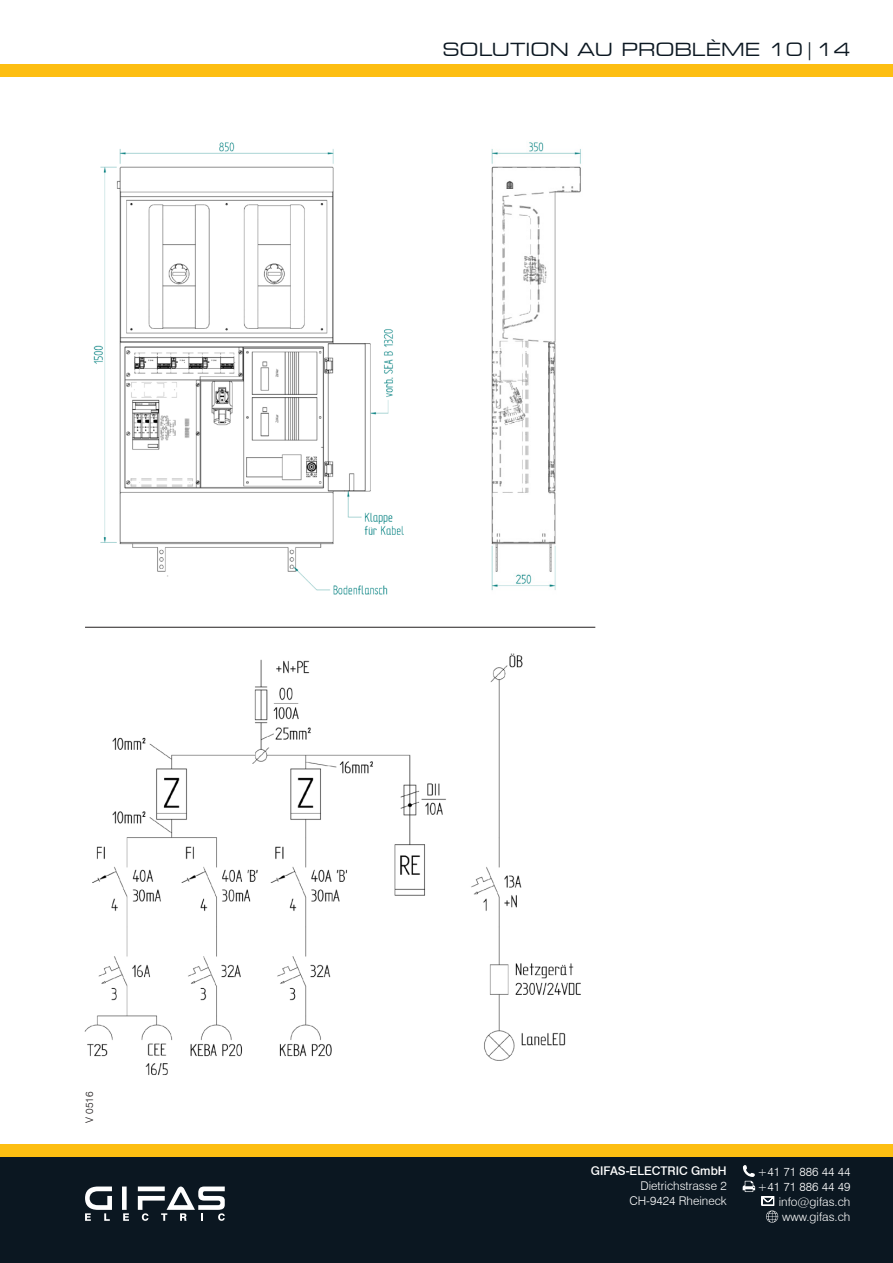
<style>
.page{position:relative;width:893px;height:1263px;background:#fff}
.page>*{position:absolute;margin:0;border:0;box-sizing:border-box;transform-origin:0 0}
.t1{font:expanded 18px "Square 721 BT";color:#0b1721}
.t2{font:300 12px/15px "Swiss 721 BT";color:#fff;text-align:right}
.t3{font:500 12px "Swiss 721 BT";color:#fff}
.t4{font:300 10.5px "Swiss 721 BT";color:#231f20}
</style>
<div class="page">
<div style="left:0;top:1157px;width:893px;height:106px;background:#0b1721"></div>
<div style="left:0;top:1144px;width:893px;height:13px;background:#fdbe12"></div>
<div style="left:0;top:64px;width:893px;height:13px;background:#fdbe12"></div>
<div style="left:122px;top:1186px;width:5px;height:24px;background:#fff"></div>
<svg style="left:85px;top:1186px;width:27px;height:35px"></svg>
<svg style="left:123px;top:1213px;width:6px;height:8px"></svg>
<svg style="left:138px;top:1186px;width:87px;height:35px"></svg>
<svg style="left:743px;top:1165px;width:12px;height:27px"></svg>
<svg style="left:762px;top:1196px;width:16px;height:26px"></svg>
<img style="left:93px;top:142px;width:311px;height:453px">
<img style="left:491px;top:142px;width:90px;height:448px">
<img style="left:84px;top:653px;width:497px;height:422px">
<hr style="left:85px;top:627px;width:510px;height:1px;background:#231f20">
<h1 class="t1" style="left:442px;top:39px;width:409px">SOLUTION AU PROBLÈME 10|14</h1>
<p class="t4" style="left:83px;top:1123px;width:33px;rotate:-90deg">V 0516</p>
<p class="t3" style="left:591px;top:1164px;width:137px">GIFAS-ELECTRIC GmbH</p>
<p class="t2" style="left:629px;top:1178px;width:99px">Dietrichstrasse 2<br>CH-9424 Rheineck</p>
<p class="t2" style="left:757px;top:1164px;width:95px">+41 71 886 44 44 +41 71 886 44 49 info@gifas.ch www.gifas.ch</p>
</div>
